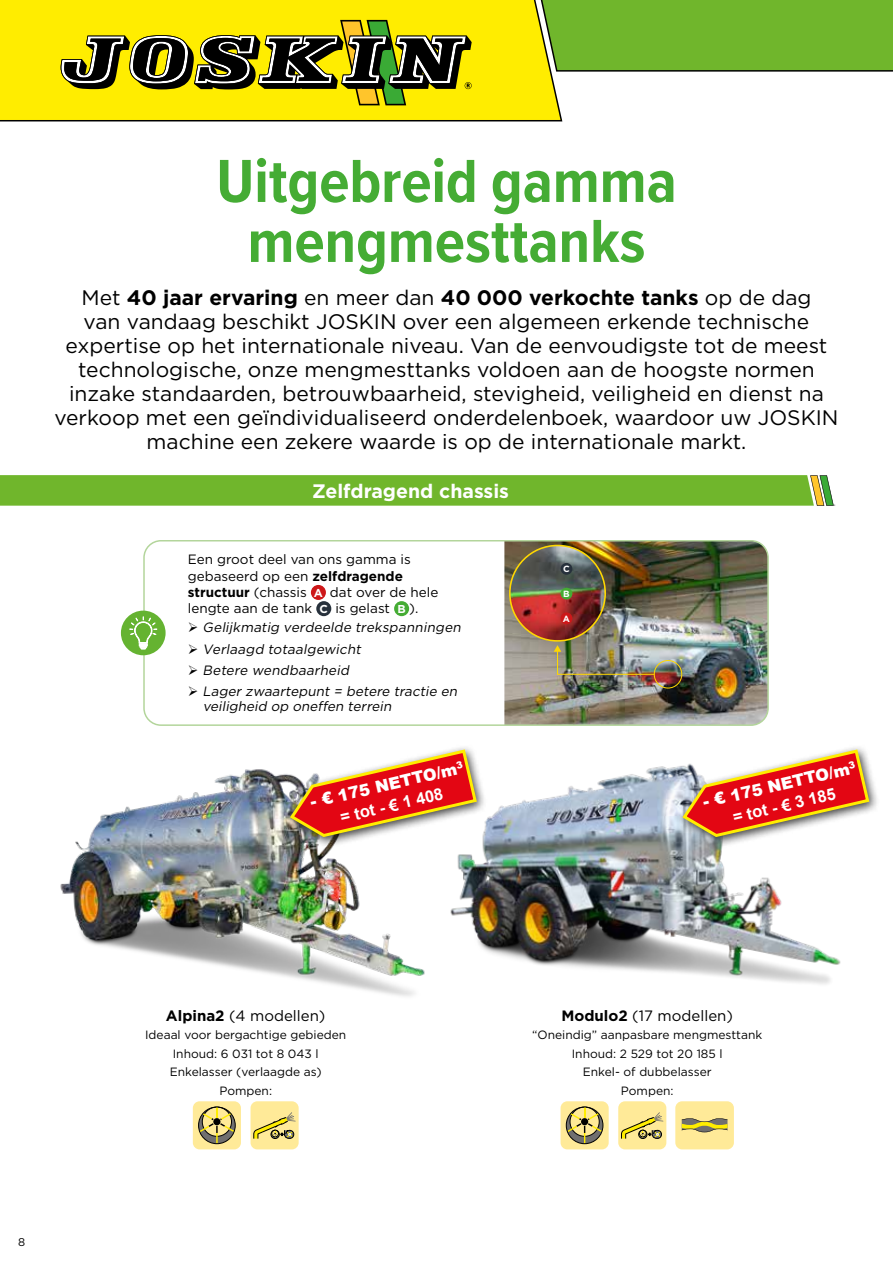
<style>
.page{position:relative;width:893px;height:1263px;background:#fff}
.page>*{position:absolute;margin:0;border:0;box-sizing:border-box;transform-origin:0 0}
.t1{font:700 63px/60px "Proxima Nova Cond";color:#45ac34;text-align:center}
.t2{font:21px/24px "Gotham";color:#000;text-align:center}
.t3{font:700 19.5px "Gotham";color:#fff}
.t4{font:900 16.5px/21.3px "Arial";color:#fff;text-align:center}
.t5{font:15px "Gotham";color:#000}
.t6{font:italic 13.5px/15px "Gotham";color:#000}
.t7{font:13.5px/16.2px "Gotham";color:#000}
.t8{font:12px/18.6px "Gotham";color:#000;text-align:center}
.t9{font:11.25px "Gotham";color:#000}
.t10{font:700 9px "Gotham";color:#fff}
.s1{font-weight:700}
.s2{font-weight:700;font-size:11.4px;color:#fff}
.s3{font-size:17.85px}
</style>
<div class="page">
<div style="left:193px;top:1101px;width:48px;height:48px;background:#ffea98;border-radius:7px"></div>
<div style="left:561px;top:1101px;width:48px;height:48px;background:#ffea98;border-radius:7px"></div>
<div style="left:251px;top:1101px;width:48px;height:48px;background:#ffea98;border-radius:7px"></div>
<div style="left:618px;top:1101px;width:48px;height:48px;background:#ffea98;border-radius:7px"></div>
<div style="left:675px;top:1101px;width:59px;height:48px;background:#ffea98;border-radius:7px"></div>
<img style="left:60px;top:769px;width:365px;height:227px">
<img style="left:450px;top:766px;width:391px;height:218px">
<svg style="left:199px;top:1107px;width:36px;height:37px"></svg>
<div style="left:198px;top:1107px;width:37px;height:37px;border:1px solid #000;border-radius:50%"></div>
<svg style="left:566px;top:1107px;width:37px;height:37px"></svg>
<div style="left:566px;top:1107px;width:37px;height:37px;border:1px solid #000;border-radius:50%"></div>
<svg style="left:682px;top:1118px;width:45px;height:14px"></svg>
<svg style="left:253px;top:1112px;width:43px;height:27px"></svg>
<div style="left:271px;top:1130px;width:8px;height:8px;border:1px solid #000;border-radius:50%"></div>
<svg style="left:621px;top:1112px;width:42px;height:27px"></svg>
<div style="left:639px;top:1130px;width:8px;height:8px;border:1px solid #000;border-radius:50%"></div>
<svg style="left:0;top:475px;width:835px;height:31px;background:#73b731"></svg>
<img style="left:504px;top:543px;width:262px;height:180px">
<img style="left:510px;top:545px;width:95px;height:96px;border-radius:48px">
<div style="left:509px;top:545px;width:97px;height:97px;border:2px solid #ffd700;border-radius:50%"></div>
<div style="left:654px;top:660px;width:28px;height:28px;border:1px solid #ffd700;border-radius:50%"></div>
<img style="left:554px;top:645px;width:101px;height:30px">
<div style="left:143px;top:540px;width:626px;height:186px;border:2px solid #b3d59b;border-radius:17px"></div>
<div style="left:121px;top:611px;width:45px;height:44px;background:#65b331;border-radius:50%"></div>
<svg style="left:129px;top:616px;width:28px;height:50px"></svg>
<div style="left:311px;top:585px;width:15px;height:15px;background:#cd1719;border-radius:50%"></div>
<div style="left:316px;top:601px;width:15px;height:15px;background:#27313c;border-radius:50%"></div>
<div style="left:394px;top:601px;width:15px;height:15px;background:#45ac34;border-radius:50%"></div>
<div style="left:561px;top:612px;width:11px;height:12px;background:#cd1719;border-radius:50%"></div>
<div style="left:561px;top:588px;width:11px;height:11px;background:#45ac34;border-radius:50%"></div>
<div style="left:561px;top:563px;width:11px;height:12px;background:#27313c;border-radius:50%"></div>
<div style="left:284px;top:745px;width:203px;height:104px;background:#000;opacity:.75"></div>
<svg style="left:288px;top:748px;width:191px;height:91px"></svg>
<div style="left:677px;top:745px;width:203px;height:104px;background:#000;opacity:.75"></div>
<svg style="left:680px;top:748px;width:191px;height:91px"></svg>
<div style="left:563px;top:0;width:330px;height:72px;background:#70b62c"></div>
<svg style="left:0;top:0;width:563px;height:122px;background:#f2e308"></svg>
<svg style="left:61px;top:20px;width:411px;height:85px;background:#97901d"></svg>
<h1 class="t1" style="left:216px;top:150px;width:462px">Uitgebreid gamma mengmesttanks</h1>
<p class="t2" style="left:54px;top:285px;width:785px">Met <span class="s1">40 jaar ervaring</span> en meer dan <span class="s1">40 000 verkochte tanks</span> op de dag<br>van vandaag beschikt JOSKIN over een algemeen erkende technische expertise op het internationale niveau. Van de eenvoudigste tot de meest technologische, onze mengmesttanks voldoen aan de hoogste normen inzake standaarden, betrouwbaarheid, stevigheid, veiligheid en dienst na verkoop met een geïndividualiseerd onderdelenboek, waardoor uw JOSKIN machine een zekere waarde is op de internationale markt.</p>
<p class="t3" style="left:312px;top:479px;width:198px">Zelfdragend chassis</p>
<p class="t7" style="left:188px;top:551px;width:252px">Een groot deel van ons gamma is gebaseerd op een <span class="s1">zelfdragende structuur</span> (chassis <span class="s2">A</span> dat over de hele lengte aan de tank <span class="s2">C</span> is gelast <span class="s2">B</span> ).</p>
<p class="t6" style="left:188px;top:620px;width:277px">➢ Gelijkmatig verdeelde trekspanningen</p>
<p class="t6" style="left:188px;top:641px;width:177px">➢ Verlaagd totaalgewicht</p>
<p class="t6" style="left:188px;top:662px;width:165px">➢ Betere wendbaarheid</p>
<p class="t6" style="left:203px;top:684px;width:258px;text-indent:-15px">➢ Lager zwaartepunt = betere tractie en veiligheid op oneffen terrein</p>
<p class="t10" style="left:563px;top:564px;width:8px">C</p>
<p class="t10" style="left:563px;top:588px;width:8px">B</p>
<p class="t10" style="left:563px;top:613px;width:9px">A</p>
<p class="t4" style="left:308px;top:791px;width:158px;rotate:-13deg"><span class="s3">-</span> € 175 NETTO/m<sup>3 </sup><span class="s1">= tot - € 1 408</span></p>
<p class="t4" style="left:701px;top:791px;width:158px;rotate:-13deg"><span class="s3">-</span> € 175 NETTO/m<sup>3 </sup><span class="s1">= tot - € 3 185</span></p>
<p class="t9" style="left:18px;top:1235px;width:9px">8</p>
<p class="t5" style="left:166px;top:1007px;width:161px"><span class="s1">Alpina2</span> (4 modellen)</p>
<p class="t8" style="left:145px;top:1025px;width:203px">Ideaal voor bergachtige gebieden<br>Inhoud: 6 031 tot 8 043 l<br>Enkelasser (verlaagde as)<br>Pompen:</p>
<p class="t5" style="left:561px;top:1007px;width:173px"><span class="s1">Modulo2</span> (17 modellen)</p>
<p class="t8" style="left:532px;top:1025px;width:232px">“Oneindig” aanpasbare mengmesttank<br>Inhoud: 2 529 tot 20 185 l<br>Enkel- of dubbelasser<br>Pompen:</p>
</div>
